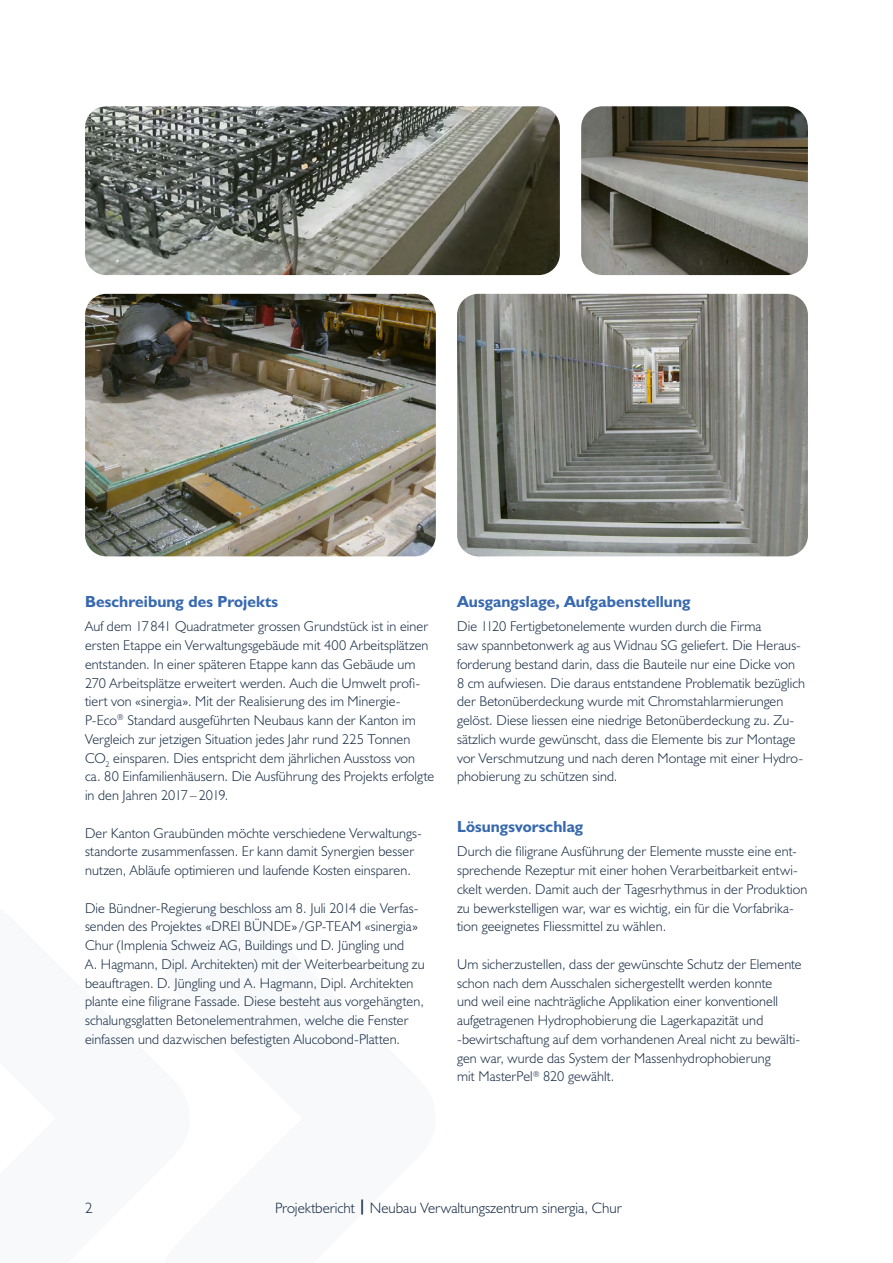
<style>
.page{position:relative;width:893px;height:1263px;background:#fff}
.page>*{position:absolute;margin:0;border:0;box-sizing:border-box;transform-origin:0 0}
.t1{font:700 16.2px "Humanist 521 BT";letter-spacing:.005em;color:#3869af}
.t2{font:300 15px "Humanist 521 BT";color:#162a42}
.t3{font:300 14.25px/18.8px "Humanist 521 BT";letter-spacing:.005em;color:#162a42}
.s1{font-weight:700}
</style>
<div class="page">
<img style="left:581px;top:106px;width:227px;height:169px">
<img style="left:85px;top:106px;width:475px;height:169px">
<img style="left:85px;top:294px;width:351px;height:262px">
<img style="left:457px;top:294px;width:351px;height:262px">
<p class="t1" style="left:85px;top:591px;width:195px">Beschreibung des Projekts</p>
<p class="t3" style="left:85px;top:617px;width:351px">Auf dem 17841 Quadratmeter grossen Grundstück ist in einer ersten Etappe ein Verwaltungsgebäude mit 400 Arbeitsplätzen entstanden. In einer späteren Etappe kann das Gebäude um 270 Arbeitsplätze erweitert werden. Auch die Umwelt profi&shy;tiert von «sinergia». Mit der Realisierung des im Minergie-P-Eco<sup>®</sup> Standard ausgeführten Neubaus kann der Kanton im Vergleich zur jetzigen Situation jedes Jahr rund 225 Tonnen CO<sub>2</sub> einsparen. Dies entspricht dem jährlichen Ausstoss von ca. 80 Einfamilienhäusern. Die Ausführung des Projekts erfolgte in den Jahren 2017–2019.</p>
<p class="t3" style="left:85px;top:823px;width:338px">Der Kanton Graubünden möchte verschiedene Verwaltungs&shy;standorte zusammenfassen. Er kann damit Synergien besser nutzen, Abläufe optimieren und laufende Kosten einsparen.</p>
<p class="t3" style="left:85px;top:898px;width:341px">Die Bündner-Regierung beschloss am 8. Juli 2014 die Verfas&shy;senden des Projektes «DREI BÜNDE» /GP-TEAM «sinergia» Chur (Implenia Schweiz AG, Buildings und D. Jüngling und<br>A. Hagmann, Dipl. Architekten) mit der Weiterbearbeitung zu beauftragen. D. Jüngling und A. Hagmann, Dipl. Architekten plante eine filigrane Fassade. Diese besteht aus vorgehängten, schalungsglatten Betonelementrahmen, welche die Fenster einfassen und dazwischen befestigten Alucobond-Platten.</p>
<p class="t1" style="left:457px;top:591px;width:235px">Ausgangslage, Aufgabenstellung</p>
<p class="t3" style="left:457px;top:617px;width:349px">Die 1120 Fertigbetonelemente wurden durch die Firma<br>saw spannbetonwerk ag aus Widnau SG geliefert. Die Heraus&shy;forderung bestand darin, dass die Bauteile nur eine Dicke von 8 cm aufwiesen. Die daraus entstandene Problematik bezüglich der Betonüberdeckung wurde mit Chromstahlarmierungen gelöst. Diese liessen eine niedrige Betonüberdeckung zu. Zu&shy;sätzlich wurde gewünscht, dass die Elemente bis zur Montage vor Verschmutzung und nach deren Montage mit einer Hydro&shy;phobierung zu schützen sind.</p>
<p class="t1" style="left:457px;top:816px;width:128px">Lösungsvorschlag</p>
<p class="t3" style="left:457px;top:842px;width:352px">Durch die filigrane Ausführung der Elemente musste eine ent&shy;sprechende Rezeptur mit einer hohen Verarbeitbarkeit entwi&shy;ckelt werden. Damit auch der Tagesrhythmus in der Produktion zu bewerkstelligen war, war es wichtig, ein für die Vorfabrika&shy;tion geeignetes Fliessmittel zu wählen.</p>
<p class="t3" style="left:457px;top:955px;width:346px">Um sicherzustellen, dass der gewünschte Schutz der Elemente schon nach dem Ausschalen sichergestellt werden konnte<br>und weil eine nachträgliche Applikation einer konventionell aufgetragenen Hydrophobierung die Lagerkapazität und -bewirtschaftung auf dem vorhandenen Areal nicht zu bewälti&shy;gen war, wurde das System der Massenhydrophobierung<br>mit MasterPel<sup>®</sup> 820 gewählt.</p>
<p class="t2" style="left:85px;top:1198px;width:9px">2</p>
<p class="t2" style="left:275px;top:1198px;width:348px">Projektbericht <span class="s1">|</span> Neubau Verwaltungszentrum sinergia, Chur</p>
</div>
